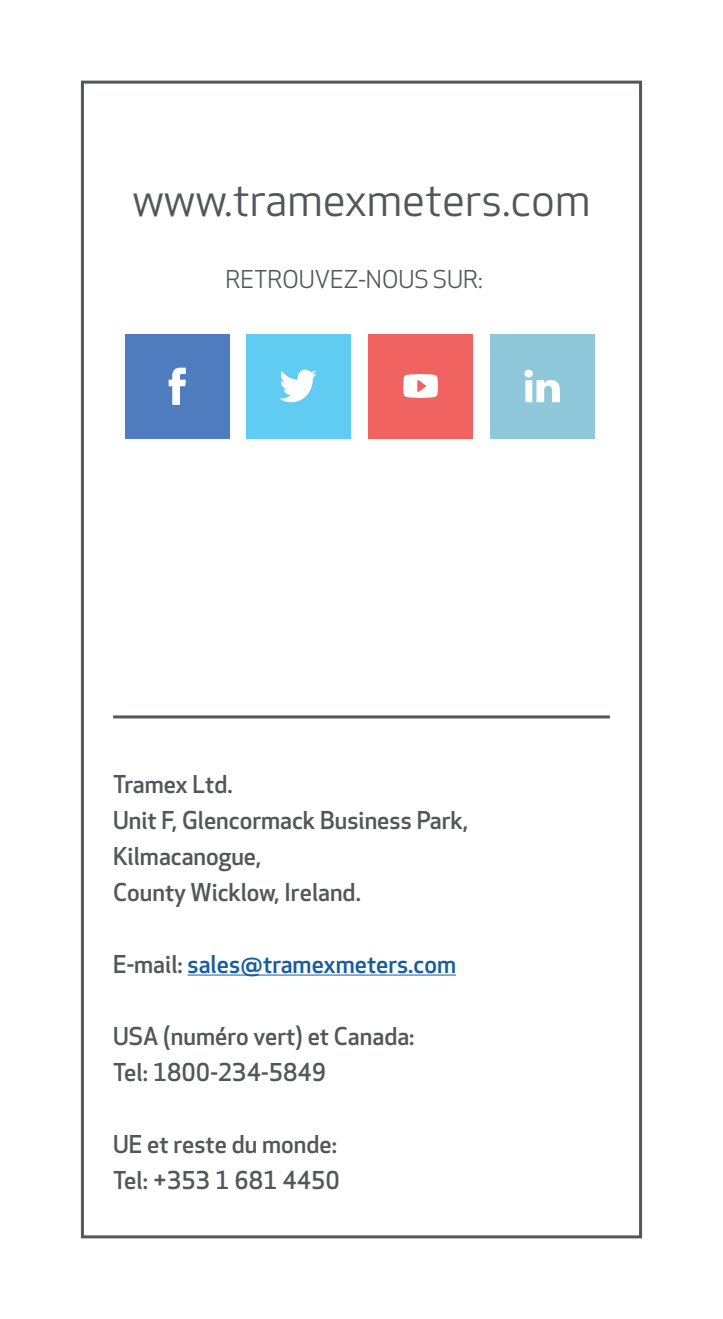
<style>
.page{position:relative;width:723px;height:1319px;background:#fff}
.page>*{position:absolute;margin:0;border:0;box-sizing:border-box;transform-origin:0 0}
.t1{font:45px "Apex New";color:#54565c}
.t2{font:500 24px "Apex New";color:#54565c}
.t3{font:500 24px "Apex New";color:#175d9e}
.t4{font:24px "Apex New";color:#54565c}
.s1{color:#54565c}
</style>
<div class="page">
<div style="left:81px;top:81px;width:561px;height:1157px;border:3px solid #54565c"></div>
<hr style="left:188px;top:974px;width:268px;height:1px;background:#175d9e">
<hr style="left:113px;top:715px;width:497px;height:3px;background:#54565c">
<div style="left:490px;top:334px;width:104px;height:104px;background:#8fc8da"></div>
<svg style="left:524px;top:369px;width:36px;height:33px"></svg>
<div style="left:368px;top:334px;width:105px;height:104px;background:#f16361"></div>
<svg style="left:403px;top:374px;width:35px;height:24px"></svg>
<div style="left:125px;top:334px;width:104px;height:104px;background:#4e7cbf"></div>
<svg style="left:169px;top:367px;width:17px;height:38px"></svg>
<div style="left:247px;top:334px;width:104px;height:104px;background:#60ccf1"></div>
<svg style="left:279px;top:369px;width:38px;height:33px"></svg>
<p class="t1" style="left:132px;top:175px;width:459px">www.tramexmeters.com</p>
<p class="t4" style="left:225px;top:266px;width:259px">RETROUVEZ-NOUS SUR:</p>
<p class="t2" style="left:113px;top:770px;width:121px">Tramex Ltd.</p>
<p class="t2" style="left:113px;top:806px;width:357px">Unit F, Glencormack Business Park,</p>
<p class="t2" style="left:113px;top:842px;width:150px">Kilmacanogue,</p>
<p class="t2" style="left:113px;top:878px;width:249px">County Wicklow, Ireland.</p>
<p class="t3" style="left:113px;top:950px;width:344px"><span class="s1">E-mail:</span> sales@tramexmeters.com</p>
<p class="t2" style="left:113px;top:1022px;width:303px">USA (numéro vert) et Canada:</p>
<p class="t2" style="left:113px;top:1058px;width:215px">Tel: 1800-234-5849</p>
<p class="t2" style="left:113px;top:1130px;width:225px">UE et reste du monde:</p>
<p class="t2" style="left:113px;top:1166px;width:228px">Tel: +353 1 681 4450</p>
</div>
